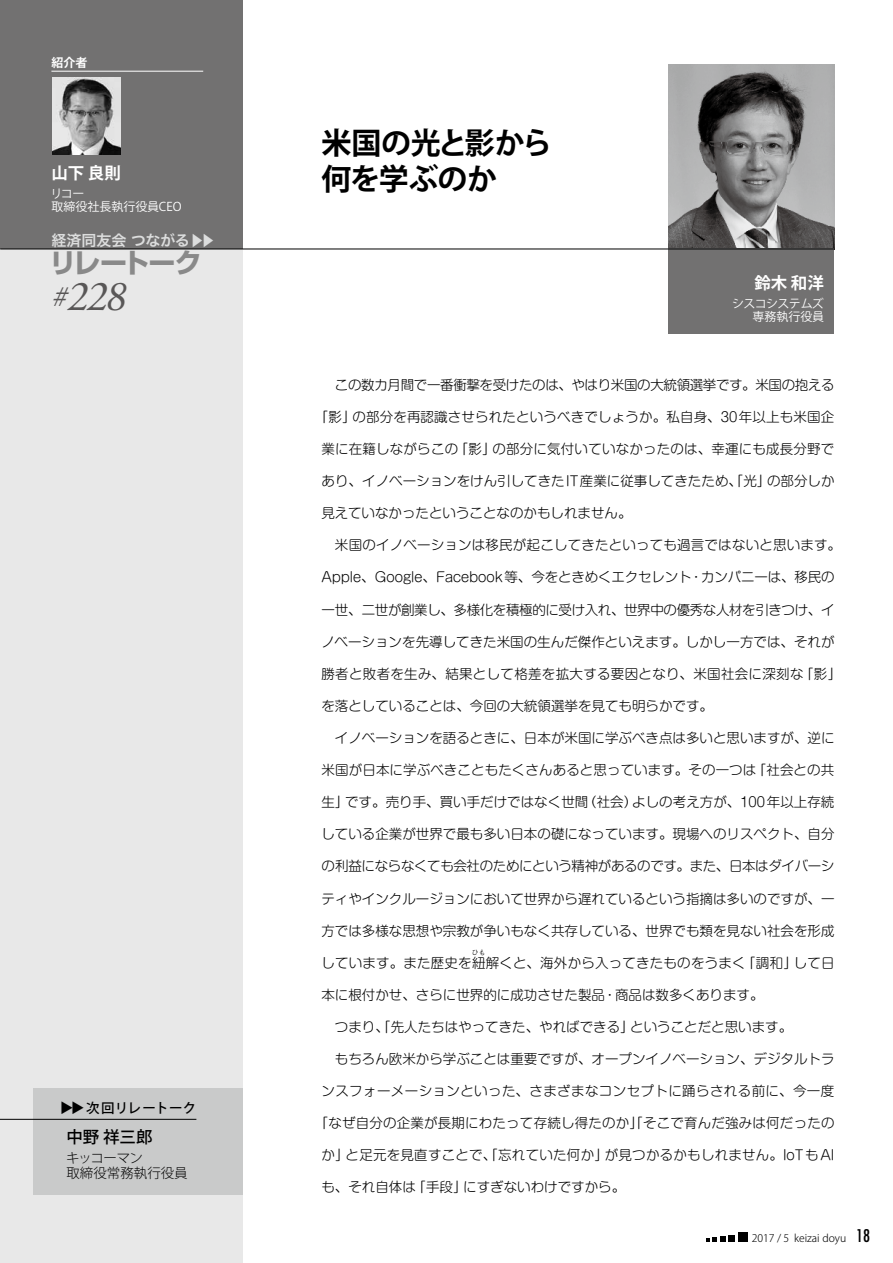
<style>
.page{position:relative;width:893px;height:1263px;background:#fff}
.page>*{position:absolute;margin:0;border:0;box-sizing:border-box;transform-origin:0 0}
.t1{font:italic 42.45px "Adobe Garamond Pro";color:#595757}
.t2{font:700 30px/36px "Koz Go Pro";letter-spacing:-.025em;color:#000}
.t3{font:700 27px "Shin Go Pro";letter-spacing:-.03em;color:#898989}
.t4{font:700 16.5px "Koz Go Pro";color:#fff}
.t5{font:500 16.5px "Koz Go Pro";color:#000}
.t6{font:15px "Hira Kaku Pro W6";color:#dcdddd}
.t7{font:300 13.5px "Shin M Go Pro";color:#000}
.t8{font:300 13.5px "Shin M Go Pro";letter-spacing:.02em;color:#000}
.t9{font:300 13.5px "Shin M Go Pro";letter-spacing:-.03em;color:#000}
.t10{font:300 13.5px "Shin M Go Pro";letter-spacing:-.025em;color:#000}
.t11{font:300 13.5px "Shin M Go Pro";letter-spacing:.03em;color:#000}
.t12{font:300 13.5px/15px "Koz Go Pro";color:#000}
.t13{font:500 13.5px "Koz Go Pro";letter-spacing:.025em;color:#000}
.t14{font:12px/13.5px "Koz Go Pro";color:#fff}
.t15{font:12px/13.5px "Koz Go Pro";letter-spacing:-.03em;color:#fff;text-align:right}
.t16{font:700 12px "Koz Go Pro";color:#fff}
.t17{font:12px/10.9px "Hira Kaku Pro W6";color:#dcdddd;scale:1.25 1}
.t18{font:300 10.5px "Koz Go Pro";color:#000}
.t19{font:300 6.75px "Shin M Go Pro";color:#000}
.s1{font-size:29.7px}
.s2{font-weight:500;font-size:16.5px}
.s3{font-size:16.5px}
.s4{font-family:"Futura";font-weight:500;font-stretch:condensed;font-size:16.95px}
</style>
<div class="page">
<svg style="left:707px;top:1236px;width:18px;height:6px"></svg>
<div style="left:728px;top:1235px;width:7px;height:7px;background:#000"></div>
<div style="left:738px;top:1233px;width:9px;height:9px;background:#000"></div>
<div style="left:0;top:0;width:243px;height:249px;background:#727171"></div>
<div style="left:0;top:249px;width:243px;height:1014px;background:#e8e8e8"></div>
<img style="left:668px;top:65px;width:166px;height:184px">
<div style="left:668px;top:249px;width:166px;height:85px;background:#727171"></div>
<div style="left:33px;top:1088px;width:210px;height:106px;background:#c9caca"></div>
<hr style="left:0;top:1119px;width:196px;height:1px;background:#000">
<hr style="left:51px;top:71px;width:152px;height:1px;background:#fff">
<hr style="left:0;top:249px;width:834px;height:1px;background:#000">
<img style="left:52px;top:78px;width:69px;height:76px">
<p class="t16" style="left:51px;top:55px;width:37px">紹介者</p>
<p class="t4" style="left:51px;top:163px;width:71px">山下 良則</p>
<p class="t14" style="left:50px;top:187px;width:133px">リコー<br>取締役社長執行役員CEO</p>
<p class="t6" style="left:52px;top:227px;width:140px">経済同友会 つながる</p>
<p class="t17" style="left:191px;top:248px;width:13px;rotate:-90deg">▼ ▼</p>
<h3 class="t3" style="left:50px;top:241px;width:154px">リレートーク</h3>
<h1 class="t1" style="left:52px;top:271px;width:85px"><span class="s1">#</span>228</h1>
<p class="t13" style="left:75px;top:1101px;width:15px;rotate:90deg">▲</p>
<p class="t13" style="left:86px;top:1101px;width:15px;rotate:90deg">▲</p>
<p class="t13" style="left:86px;top:1099px;width:112px">次回リレートーク</p>
<p class="t5" style="left:33px;top:1126px;width:121px">　　中野 祥三郎</p>
<p class="t12" style="left:33px;top:1150px;width:156px"><span class="s2">　　</span>キッコーマン<br><span class="s3">　　</span>取締役常務執行役員</p>
<h2 class="t2" style="left:321px;top:127px;width:232px">米国の光と影から何を学ぶのか</h2>
<p class="t4" style="left:754px;top:272px;width:71px">鈴木 和洋</p>
<p class="t15" style="left:732px;top:297px;width:94px">シスコシステムズ専務執行役員</p>
<p class="t10" style="left:335px;top:374px;width:501px">この数カ月間で一番衝撃を受けたのは、やはり米国の大統領選挙です。米国の抱える</p>
<p class="t7" style="left:315px;top:406px;width:521px">「影」の部分を再認識させられたというべきでしょうか。私自身、30年以上も米国企</p>
<p class="t7" style="left:321px;top:438px;width:514px">業に在籍しながらこの「影」の部分に気付いていなかったのは、幸運にも成長分野で</p>
<p class="t7" style="left:321px;top:470px;width:515px">あり、イノベーションをけん引してきたIT産業に従事してきたため、「光」の部分しか</p>
<p class="t7" style="left:321px;top:502px;width:312px">見えていなかったということなのかもしれません。</p>
<p class="t7" style="left:335px;top:534px;width:508px">米国のイノベーションは移民が起こしてきたといっても過言ではないと思います。</p>
<p class="t7" style="left:321px;top:566px;width:514px">Apple、Google、Facebook等、今をときめくエクセレント・カンパニーは、移民の</p>
<p class="t9" style="left:321px;top:599px;width:514px">一世、二世が創業し、多様化を積極的に受け入れ、世界中の優秀な人材を引きつけ、イ</p>
<p class="t7" style="left:321px;top:631px;width:515px">ノベーションを先導してきた米国の生んだ傑作といえます。しかし一方では、それが</p>
<p class="t8" style="left:321px;top:663px;width:521px">勝者と敗者を生み、結果として格差を拡大する要因となり、米国社会に深刻な「影」</p>
<p class="t7" style="left:321px;top:695px;width:393px">を落としていることは、今回の大統領選挙を見ても明らかです。</p>
<p class="t7" style="left:335px;top:727px;width:501px">イノベーションを語るときに、日本が米国に学ぶべき点は多いと思いますが、逆に</p>
<p class="t7" style="left:321px;top:759px;width:514px">米国が日本に学ぶべきこともたくさんあると思っています。その一つは「社会との共</p>
<p class="t7" style="left:321px;top:791px;width:514px">生」です。売り手、買い手だけではなく世間（社会）よしの考え方が、100年以上存続</p>
<p class="t7" style="left:321px;top:823px;width:514px">している企業が世界で最も多い日本の礎になっています。現場へのリスペクト、自分</p>
<p class="t9" style="left:321px;top:855px;width:514px">の利益にならなくても会社のためにという精神があるのです。また、日本はダイバーシ</p>
<p class="t7" style="left:321px;top:887px;width:514px">ティやインクルージョンにおいて世界から遅れているという指摘は多いのですが、一</p>
<p class="t7" style="left:321px;top:920px;width:514px">方では多様な思想や宗教が争いもなく共存している、世界でも類を見ない社会を形成</p>
<p class="t7" style="left:321px;top:952px;width:515px">しています。また歴史を紐解くと、海外から入ってきたものをうまく「調和」して日</p>
<p class="t19" style="left:472px;top:947px;width:15px">ひも</p>
<p class="t7" style="left:321px;top:984px;width:444px">本に根付かせ、さらに世界的に成功させた製品・商品は数多くあります。</p>
<p class="t7" style="left:335px;top:1016px;width:459px">つまり、「先人たちはやってきた、やればできる」ということだと思います。</p>
<p class="t7" style="left:335px;top:1048px;width:501px">もちろん欧米から学ぶことは重要ですが、オープンイノベーション、デジタルトラ</p>
<p class="t11" style="left:321px;top:1080px;width:514px">ンスフォーメーションといった、さまざまなコンセプトに踊らされる前に、今一度</p>
<p class="t7" style="left:315px;top:1112px;width:521px">「なぜ自分の企業が長期にわたって存続し得たのか」「そこで育んだ強みは何だったの</p>
<p class="t8" style="left:321px;top:1144px;width:514px">か」と足元を見直すことで、「忘れていた何か」が見つかるかもしれません。IoTもAI</p>
<p class="t7" style="left:321px;top:1176px;width:305px">も、それ自体は「手段」にすぎないわけですから。</p>
<p class="t18" style="left:752px;top:1231px;width:120px">2017 / 5 keizai doyu <span class="s4">18</span></p>
</div>
